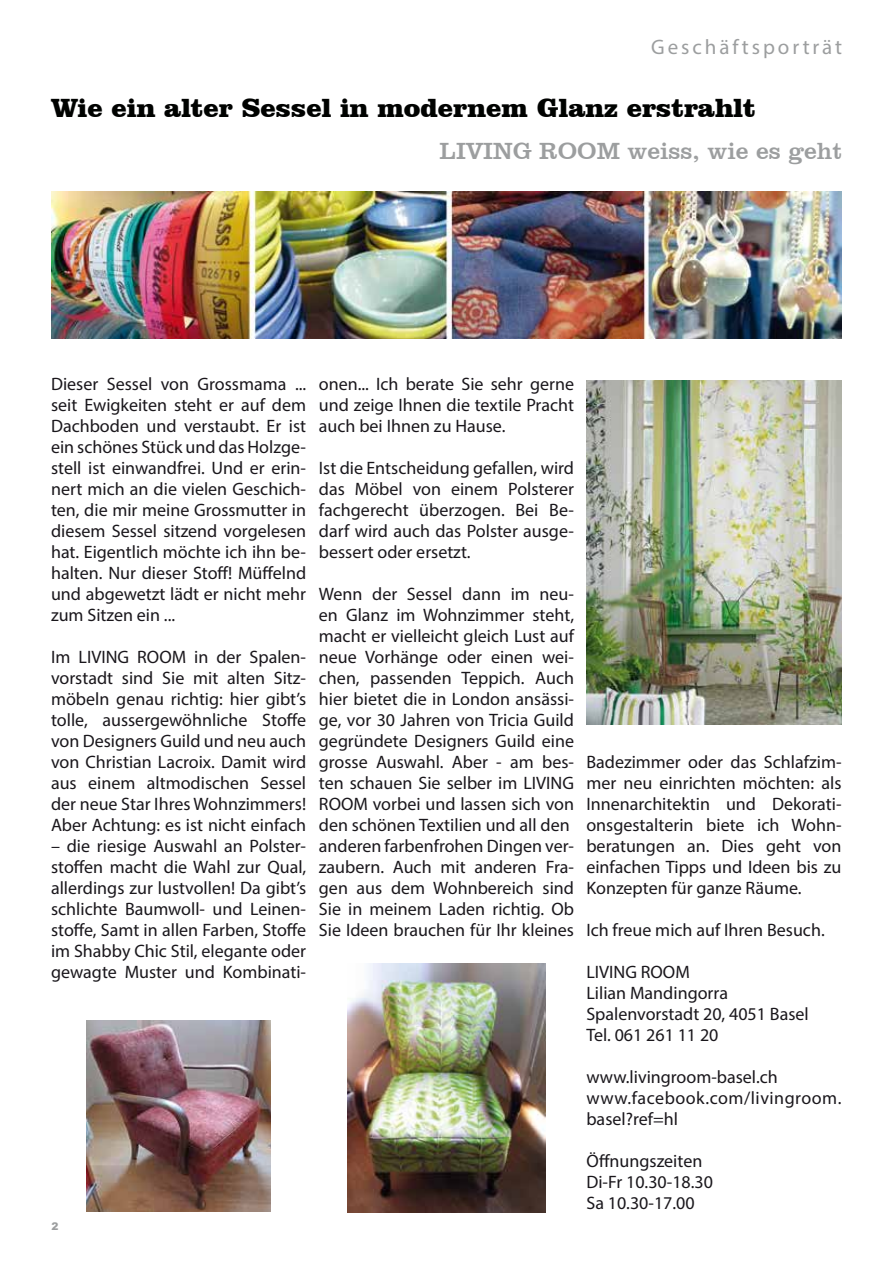
<style>
.page{position:relative;width:893px;height:1263px;background:#fff}
.page>*{position:absolute;margin:0;border:0;box-sizing:border-box;transform-origin:0 0}
.t1{font:900 27px "Clarendon BT";color:#000200}
.t2{font:24px "Clarendon BT";color:#9c9e9f}
.t3{font:21px "Myriad Pro";letter-spacing:.14em;color:#9c9e9f}
.t4{font:18px/21px "Myriad Pro";color:#1a171c;text-align:justify}
.t5{font:900 10.5px "Arial";color:#9c9e9f}
</style>
<div class="page">
<img style="left:586px;top:380px;width:256px;height:344px">
<img style="left:51px;top:192px;width:791px;height:147px">
<img style="left:347px;top:963px;width:199px;height:249px">
<img style="left:87px;top:1020px;width:184px;height:191px">
<p class="t3" style="left:651px;top:34px;width:192px">Geschäftsporträt</p>
<h1 class="t1" style="left:51px;top:91px;width:706px">Wie ein alter Sessel in modernem Glanz erstrahlt</h1>
<h2 class="t2" style="left:439px;top:136px;width:404px">LIVING ROOM weiss, wie es geht</h2>
<p class="t4" style="left:51px;top:373px;width:257px">Dieser Sessel von Grossmama ... seit Ewigkeiten steht er auf dem Dachboden und verstaubt. Er ist ein schönes Stück und das Holzge&shy;stell ist einwandfrei. Und er erin&shy;nert mich an die vielen Geschich&shy;ten, die mir meine Grossmutter in diesem Sessel sitzend vorgelesen hat. Eigentlich möchte ich ihn be&shy;halten. Nur dieser Stoff! Müffelnd und abgewetzt lädt er nicht mehr zum Sitzen ein ...</p>
<p class="t4" style="left:51px;top:646px;width:257px">Im LIVING ROOM in der Spalen&shy;vorstadt sind Sie mit alten Sitz&shy;möbeln genau richtig: hier gibt’s tolle, aussergewöhnliche Stoffe von Designers Guild und neu auch von Christian Lacroix. Damit wird aus einem altmodischen Sessel der neue Star Ihres Wohnzimmers!<br>Aber Achtung: es ist nicht einfach</p>
<p class="t4" style="left:51px;top:835px;width:257px">– die riesige Auswahl an Polster&shy;stoffen macht die Wahl zur Qual, allerdings zur lustvollen! Da gibt’s schlichte Baumwoll- und Leinen&shy;stoffe, Samt in allen Farben, Stoffe im Shabby Chic Stil, elegante oder gewagte Muster und Kombinati-</p>
<p class="t5" style="left:52px;top:1219px;width:9px">2</p>
<p class="t4" style="left:319px;top:373px;width:257px">onen... Ich berate Sie sehr gerne und zeige Ihnen die textile Pracht auch bei Ihnen zu Hause.</p>
<p class="t4" style="left:319px;top:457px;width:257px">Ist die Entscheidung gefallen, wird das Möbel von einem Polsterer fachgerecht überzogen. Bei Be&shy;darf wird auch das Polster ausge&shy;bessert oder ersetzt.</p>
<p class="t4" style="left:319px;top:583px;width:257px;text-align:left">Wenn der Sessel dann im neu&shy;en Glanz im Wohnzimmer steht, macht er vielleicht gleich Lust auf neue Vorhänge oder einen wei&shy;chen, passenden Teppich. Auch hier bietet die in London ansässi&shy;ge, vor 30 Jahren von Tricia Guild gegründete Designers Guild eine grosse Auswahl. Aber - am bes&shy;ten schauen Sie selber im LIVING<br>ROOM vorbei und lassen sich von den schönen Textilien und all den anderen farbenfrohen Dingen ver&shy;zaubern. Auch mit anderen Fra&shy;gen aus dem Wohnbereich sind<br>Sie in meinem Laden richtig. Ob<br>Sie Ideen brauchen für Ihr kleines</p>
<p class="t4" style="left:586px;top:751px;width:257px">Badezimmer oder das Schlafzim&shy;mer neu einrichten möchten: als Innenarchitektin und Dekorati&shy;onsgestalterin biete ich Wohn&shy;beratungen an. Dies geht von einfachen Tipps und Ideen bis zu Konzepten für ganze Räume.</p>
<p class="t4" style="left:586px;top:919px;width:240px">Ich freue mich auf Ihren Besuch.</p>
<p class="t4" style="left:586px;top:961px;width:224px;text-align:left">LIVING ROOM<br>Lilian Mandingorra<br>Spalenvorstadt 20, 4051 Basel<br>Tel. 061 261 11 20</p>
<p class="t4" style="left:586px;top:1066px;width:257px;text-align:left">www.livingroom-basel.ch www.facebook.com/livingroom. basel?ref=hl</p>
<p class="t4" style="left:586px;top:1150px;width:128px;text-align:left">Öffnungszeiten<br>Di-Fr 10.30-18.30<br>Sa 10.30-17.00</p>
</div>
